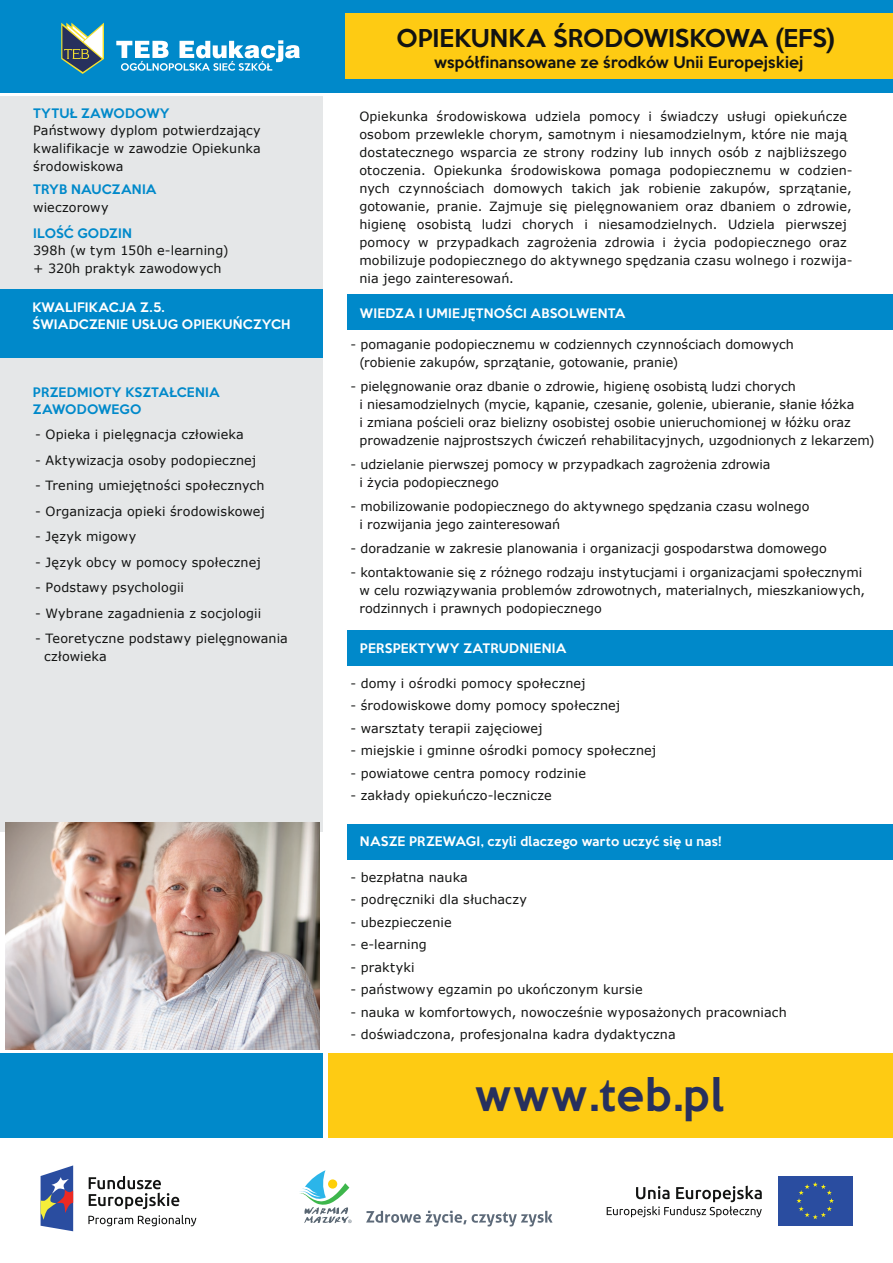
<style>
.page{position:relative;width:893px;height:1263px;background:#fff}
.page>*{position:absolute;margin:0;border:0;box-sizing:border-box;transform-origin:0 0}
.t1{font:500 40.95px "Keep Calm";letter-spacing:.04em;color:#27305d}
.t2{font:500 22.5px "Keep Calm";color:#121312}
.t3{font:500 14.55px "Keep Calm";letter-spacing:.015em;color:#121312}
.t4{font:12.75px/18px "Verdana";letter-spacing:.005em;color:#121312}
.t5{font:500 12px/16.5px "Keep Calm";letter-spacing:.02em;color:#fff}
.t6{font:500 12px/16.5px "Keep Calm";letter-spacing:.02em;color:#0089ca}
</style>
<div class="page">
<div style="left:0;top:96px;width:323px;height:736px;background:#e5e7e8"></div>
<img style="left:6px;top:823px;width:313px;height:227px">
<div style="left:0;top:1050px;width:323px;height:87px;background:#0089ca"></div>
<div style="left:0;top:0;width:893px;height:92px;background:#0089ca"></div>
<div style="left:345px;top:13px;width:548px;height:66px;background:#fecb13"></div>
<div style="left:0;top:289px;width:323px;height:68px;background:#0089ca"></div>
<div style="left:328px;top:1053px;width:565px;height:84px;background:#fecb13"></div>
<svg style="left:41px;top:1165px;width:32px;height:66px;background:#6a739f"></svg>
<svg style="left:88px;top:1215px;width:108px;height:11px"></svg>
<svg style="left:89px;top:1176px;width:90px;height:33px"></svg>
<div style="left:778px;top:1176px;width:74px;height:49px;background:#2a4da0"></div>
<svg style="left:796px;top:1182px;width:38px;height:37px"></svg>
<svg style="left:607px;top:1186px;width:155px;height:31px"></svg>
<svg style="left:300px;top:1170px;width:52px;height:53px"></svg>
<svg style="left:366px;top:1211px;width:187px;height:15px"></svg>
<hr style="left:0;top:1050px;width:329px;height:3px;background:#fff">
<svg style="left:61px;top:23px;width:43px;height:51px"></svg>
<svg style="left:116px;top:40px;width:184px;height:31px"></svg>
<div style="left:347px;top:294px;width:546px;height:35px;background:#0089ca"></div>
<div style="left:347px;top:630px;width:546px;height:35px;background:#0089ca"></div>
<div style="left:347px;top:824px;width:546px;height:35px;background:#0089ca"></div>
<p class="t6" style="left:33px;top:104px;width:138px">TYTUŁ ZAWODOWY</p>
<p class="t4" style="left:33px;top:121px;width:229px;text-align:justify">Państwowy dyplom potwierdzający kwalifikacje w zawodzie Opiekunka środowiskowa</p>
<p class="t4" style="left:33px;top:198px;width:77px">wieczorowy</p>
<p class="t4" style="left:33px;top:242px;width:197px">398h (w tym 150h e-learning) + 320h praktyk zawodowych</p>
<p class="t6" style="left:33px;top:180px;width:125px">TRYB NAUCZANIA</p>
<p class="t6" style="left:33px;top:224px;width:100px">ILOŚĆ GODZIN</p>
<p class="t5" style="left:32px;top:298px;width:259px">KWALIFIKACJA Z.5.<br>ŚWIADCZENIE USŁUG OPIEKUŃCZYCH</p>
<p class="t6" style="left:33px;top:383px;width:188px">PRZEDMIOTY KSZTAŁCENIA<br>ZAWODOWEGO</p>
<p class="t4" style="left:35px;top:425px;width:210px">- Opieka i pielęgnacja człowieka</p>
<p class="t4" style="left:35px;top:451px;width:223px">- Aktywizacja osoby podopiecznej</p>
<p class="t4" style="left:35px;top:476px;width:231px">- Trening umiejętności społecznych</p>
<p class="t4" style="left:35px;top:502px;width:231px">- Organizacja opieki środowiskowej</p>
<p class="t4" style="left:35px;top:527px;width:102px">- Język migowy</p>
<p class="t4" style="left:35px;top:553px;width:227px">- Język obcy w pomocy społecznej</p>
<p class="t4" style="left:35px;top:578px;width:150px">- Podstawy psychologii</p>
<p class="t4" style="left:35px;top:604px;width:227px">- Wybrane zagadnienia z socjologii</p>
<p class="t4" style="left:44px;top:629px;width:245px;text-indent:-9px">- Teoretyczne podstawy pielęgnowania człowieka</p>
<h2 class="t2" style="left:397px;top:19px;width:440px">OPIEKUNKA ŚRODOWISKOWA (EFS)</h2>
<p class="t3" style="left:434px;top:50px;width:371px">współfinansowane ze środków Unii Europejskiej</p>
<p class="t4" style="left:359px;top:107px;width:495px">Opiekunka środowiskowa udziela pomocy i świadczy usługi opiekuńcze osobom przewlekle chorym, samotnym i niesamodzielnym, które nie mają dostatecznego wsparcia ze strony rodziny lub innych osób z najbliższego otoczenia. Opiekunka środowiskowa pomaga podopiecznemu w codzien&shy;nych czynnościach domowych takich jak robienie zakupów, sprzątanie, gotowanie, pranie. Zajmuje się pielęgnowaniem oraz dbaniem o zdrowie, higienę osobistą ludzi chorych i niesamodzielnych. Udziela pierwszej pomocy w przypadkach zagrożenia zdrowia i życia podopiecznego oraz mobilizuje podopiecznego do aktywnego spędzania czasu wolnego i rozwija&shy;nia jego zainteresowań.</p>
<p class="t5" style="left:360px;top:304px;width:267px">WIEDZA I UMIEJĘTNOŚCI ABSOLWENTA</p>
<p class="t4" style="left:359px;top:336px;width:436px;text-indent:-9px">- pomaganie podopiecznemu w codziennych czynnościach domowych (robienie zakupów, sprzątanie, gotowanie, pranie)</p>
<p class="t4" style="left:359px;top:378px;width:517px;text-indent:-9px">- pielęgnowanie oraz dbanie o zdrowie, higienę osobistą ludzi chorych<br>i niesamodzielnych (mycie, kąpanie, czesanie, golenie, ubieranie, słanie łóżka<br>i zmiana pościeli oraz bielizny osobistej osobie unieruchomionej w łóżku oraz prowadzenie najprostszych ćwiczeń rehabilitacyjnych, uzgodnionych z lekarzem)</p>
<p class="t4" style="left:359px;top:456px;width:413px;text-indent:-9px">- udzielanie pierwszej pomocy w przypadkach zagrożenia zdrowia i życia podopiecznego</p>
<p class="t4" style="left:359px;top:498px;width:452px;text-indent:-9px">- mobilizowanie podopiecznego do aktywnego spędzania czasu wolnego i rozwijania jego zainteresowań</p>
<p class="t4" style="left:350px;top:540px;width:478px">- doradzanie w zakresie planowania i organizacji gospodarstwa domowego</p>
<p class="t4" style="left:359px;top:564px;width:507px;text-indent:-9px">- kontaktowanie się z różnego rodzaju instytucjami i organizacjami społecznymi w celu rozwiązywania problemów zdrowotnych, materialnych, mieszkaniowych, rodzinnych i prawnych podopiecznego</p>
<p class="t5" style="left:360px;top:639px;width:208px">PERSPEKTYWY ZATRUDNIENIA</p>
<p class="t4" style="left:350px;top:674px;width:237px">- domy i ośrodki pomocy społecznej</p>
<p class="t4" style="left:350px;top:696px;width:271px">- środowiskowe domy pomocy społecznej</p>
<p class="t4" style="left:350px;top:719px;width:194px">- warsztaty terapii zajęciowej</p>
<p class="t4" style="left:350px;top:741px;width:307px">- miejskie i gminne ośrodki pomocy społecznej</p>
<p class="t4" style="left:350px;top:764px;width:237px">- powiatowe centra pomocy rodzinie</p>
<p class="t4" style="left:350px;top:786px;width:203px">- zakłady opiekuńczo-lecznicze</p>
<p class="t5" style="left:360px;top:832px;width:363px">NASZE PRZEWAGI, czyli dlaczego warto uczyć się u nas!</p>
<p class="t4" style="left:350px;top:868px;width:119px">- bezpłatna nauka</p>
<p class="t4" style="left:350px;top:890px;width:178px">- podręczniki dla słuchaczy</p>
<p class="t4" style="left:350px;top:913px;width:103px">- ubezpieczenie</p>
<p class="t4" style="left:350px;top:935px;width:78px">- e-learning</p>
<p class="t4" style="left:350px;top:958px;width:66px">- praktyki</p>
<p class="t4" style="left:350px;top:980px;width:294px">- państwowy egzamin po ukończonym kursie</p>
<p class="t4" style="left:350px;top:1003px;width:438px">- nauka w komfortowych, nowocześnie wyposażonych pracowniach</p>
<p class="t4" style="left:350px;top:1025px;width:327px">- doświadczona, profesjonalna kadra dydaktyczna</p>
<h1 class="t1" style="left:475px;top:1059px;width:250px">www.teb.pl</h1>
</div>
